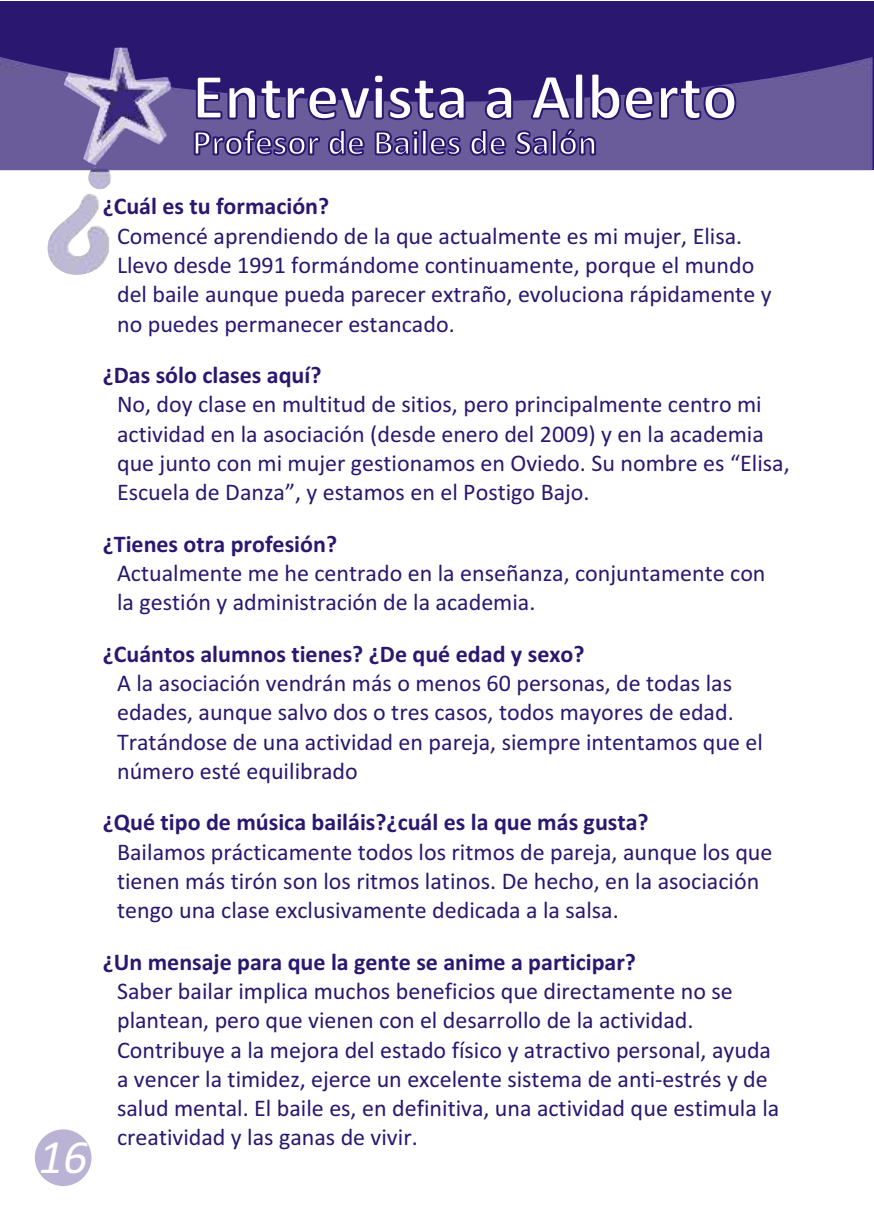
<style>
.page{position:relative;width:874px;height:1226px;background:#fff}
.page>*{position:absolute;margin:0;border:0;box-sizing:border-box;transform-origin:0 0}
.t1{font:700 66px "Calibri";color:#fff}
.t2{font:italic 48px "Calibri";color:#fff}
.t3{font:700 36px "Calibri";color:#fff}
.t4{font:24px/29.2px "Calibri";color:#291770}
.t5{font:700 24px "Calibri";color:#291770}
</style>
<div class="page">
<div style="left:0;top:1px;width:873px;height:169px;background:#291770"></div>
<img style="left:0;top:57px;width:873px;height:113px">
<img style="left:64px;top:57px;width:107px;height:108px">
<img style="left:66px;top:47px;width:107px;height:116px">
<div style="left:35px;top:1129px;width:57px;height:57px;background:#bab3d6;border-radius:50%"></div>
<img style="left:48px;top:166px;width:63px;height:109px">
<h1 class="t1" style="left:192px;top:69px;width:547px">Entrevista a Alberto</h1>
<h3 class="t3" style="left:192px;top:127px;width:406px">Profesor de Bailes de Salón</h3>
<h2 class="t2" style="left:39px;top:1137px;width:50px">16</h2>
<p class="t5" style="left:103px;top:196px;width:228px">¿Cuál es tu formación?</p>
<p class="t4" style="left:117px;top:223px;width:656px">Comencé aprendiendo de la que actualmente es mi mujer, Elisa.<br>Llevo desde 1991 formándome continuamente, porque el mundo del baile aunque pueda parecer extraño, evoluciona rápidamente y no puedes permanecer estancado.</p>
<p class="t5" style="left:103px;top:365px;width:220px">¿Das sólo clases aquí?</p>
<p class="t4" style="left:117px;top:392px;width:674px">No, doy clase en multitud de sitios, pero principalmente centro mi actividad en la asociación (desde enero del 2009) y en la academia que junto con mi mujer gestionamos en Oviedo. Su nombre es “Elisa, Escuela de Danza”, y estamos en el Postigo Bajo.</p>
<p class="t5" style="left:103px;top:534px;width:236px">¿Tienes otra profesión?</p>
<p class="t4" style="left:117px;top:560px;width:650px">Actualmente me he centrado en la enseñanza, conjuntamente con la gestión y administración de la academia.</p>
<p class="t5" style="left:103px;top:644px;width:483px">¿Cuántos alumnos tienes? ¿De qué edad y sexo?</p>
<p class="t4" style="left:117px;top:670px;width:647px">A la asociación vendrán más o menos 60 personas, de todas las edades, aunque salvo dos o tres casos, todos mayores de edad.<br>Tratándose de una actividad en pareja, siempre intentamos que el número esté equilibrado</p>
<p class="t5" style="left:103px;top:812px;width:548px">¿Qué tipo de música bailáis?¿cuál es la que más gusta?</p>
<p class="t4" style="left:117px;top:839px;width:657px">Bailamos prácticamente todos los ritmos de pareja, aunque los que tienen más tirón son los ritmos latinos. De hecho, en la asociación tengo una clase exclusivamente dedicada a la salsa.</p>
<p class="t5" style="left:103px;top:952px;width:535px">¿Un mensaje para que la gente se anime a participar?</p>
<p class="t4" style="left:117px;top:978px;width:664px">Saber bailar implica muchos beneficios que directamente no se plantean, pero que vienen con el desarrollo de la actividad.<br>Contribuye a la mejora del estado físico y atractivo personal, ayuda a vencer la timidez, ejerce un excelente sistema de anti-estrés y de salud mental. El baile es, en definitiva, una actividad que estimula la creatividad y las ganas de vivir.</p>
</div>
